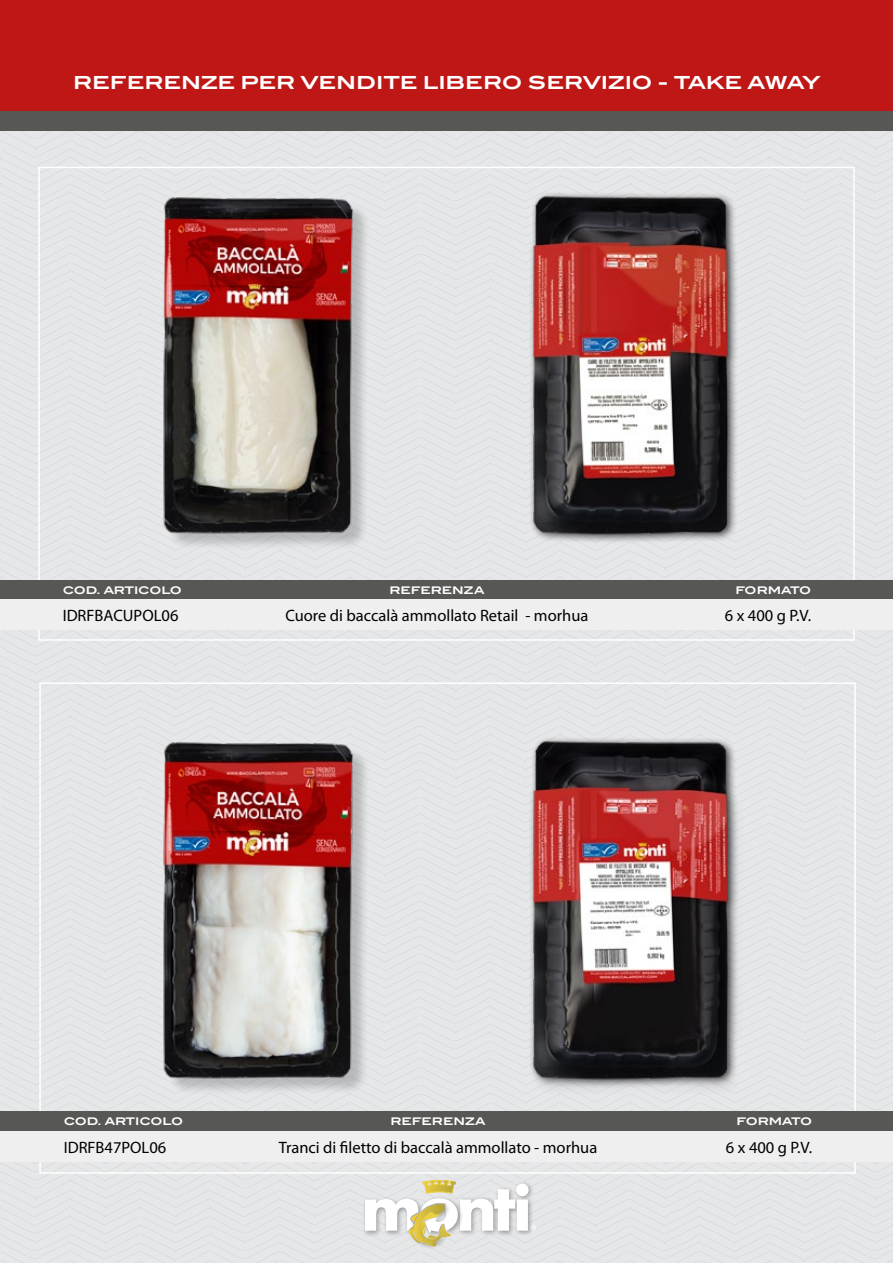
<style>
.page{position:relative;width:893px;height:1263px;background:#e6e7e9}
.page>*{position:absolute;margin:0;border:0;box-sizing:border-box;transform-origin:0 0}
.t1{font:700 18px "Blair ITC Std";color:#fff}
.t2{font:16.5px "Myriad Pro";color:#000}
.t3{font:700 10.5px "Blair ITC Std";color:#fff}
.t4{font:700 10.5px "Blair ITC Std";letter-spacing:-.035em;color:#fff}
</style>
<div class="page">
<div style="left:0;top:0;width:893px;height:119px;background:#be1716"></div>
<div style="left:0;top:1111px;width:893px;height:20px;background:#575756"></div>
<div style="left:0;top:1131px;width:893px;height:31px;background:#f0eff0"></div>
<div style="left:0;top:580px;width:893px;height:19px;background:#575756"></div>
<div style="left:0;top:599px;width:893px;height:31px;background:#f0eff0"></div>
<div style="left:0;top:111px;width:893px;height:19px;background:#575756"></div>
<img style="left:474px;top:167px;width:320px;height:384px">
<img style="left:474px;top:712px;width:320px;height:384px">
<img style="left:108px;top:167px;width:302px;height:384px">
<img style="left:108px;top:712px;width:302px;height:384px">
<div style="left:362px;top:1196px;width:62px;height:41px;background:#dedee0"></div>
<svg style="left:365px;top:1180px;width:171px;height:67px"></svg>
<p class="t1" style="left:73px;top:71px;width:749px">REFERENZE PER VENDITE LIBERO SERVIZIO - TAKE AWAY</p>
<p class="t3" style="left:63px;top:583px;width:121px">COD. ARTICOLO</p>
<p class="t3" style="left:389px;top:583px;width:97px">REFERENZA</p>
<p class="t4" style="left:735px;top:583px;width:77px">FORMATO</p>
<p class="t2" style="left:63px;top:605px;width:117px">IDRFBACUPOL06</p>
<p class="t2" style="left:285px;top:605px;width:305px">Cuore di baccalà ammollato Retail - morhua</p>
<p class="t2" style="left:725px;top:605px;width:88px">6 x 400 g P.V.</p>
<p class="t3" style="left:64px;top:1115px;width:121px">COD. ARTICOLO</p>
<p class="t3" style="left:390px;top:1115px;width:97px">REFERENZA</p>
<p class="t4" style="left:736px;top:1115px;width:77px">FORMATO</p>
<p class="t2" style="left:64px;top:1137px;width:104px">IDRFB47POL06</p>
<p class="t2" style="left:279px;top:1137px;width:320px">Tranci di filetto di baccalà ammollato - morhua</p>
<p class="t2" style="left:726px;top:1137px;width:88px">6 x 400 g P.V.</p>
</div>
